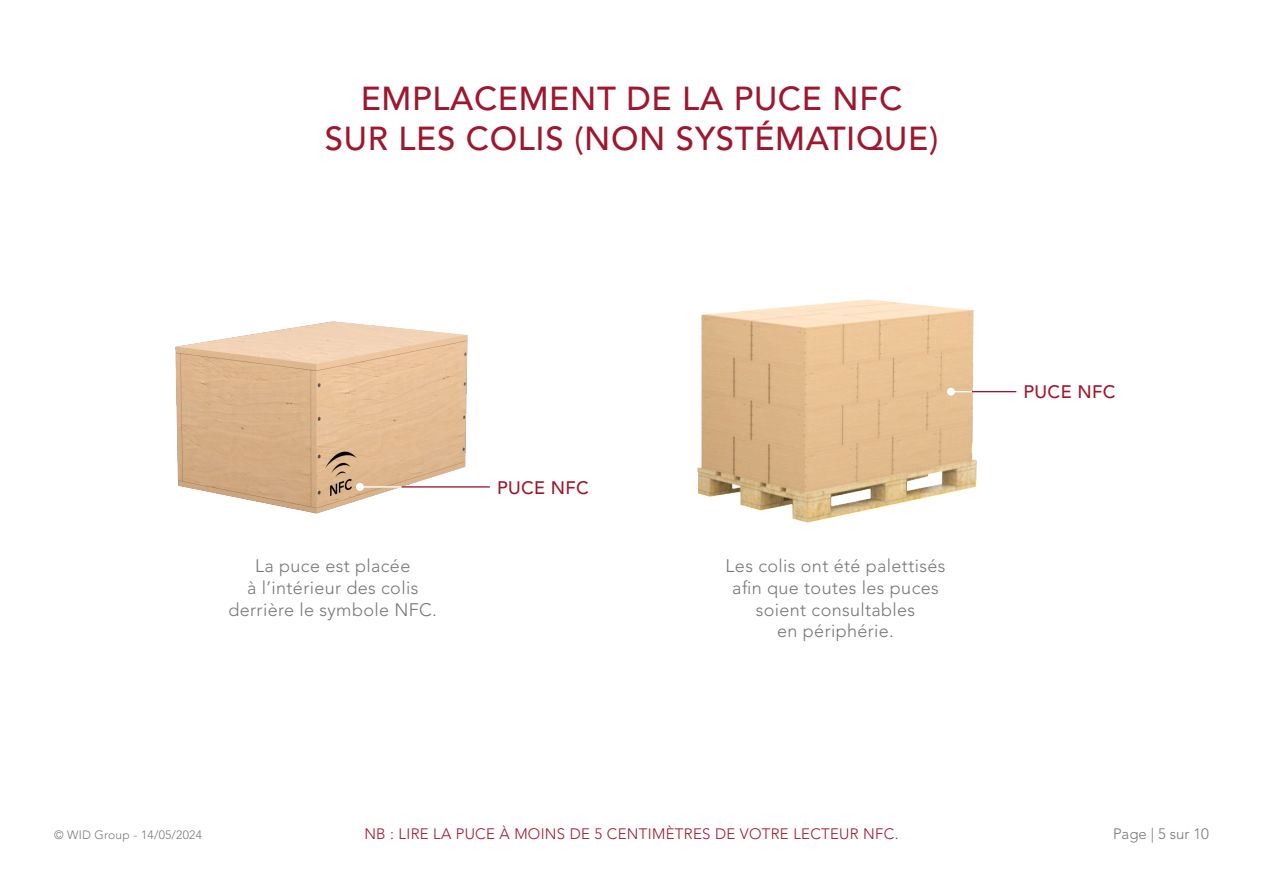
<style>
.page{position:relative;width:1263px;height:893px;background:#fff}
.page>*{position:absolute;margin:0;border:0;box-sizing:border-box;transform-origin:0 0}
.t1{font:500 33px/39.6px "Avenir LT Std";letter-spacing:.02em;color:#9f172e;text-align:center}
.t2{font:300 18px/21.6px "Avenir LT Std";letter-spacing:.02em;color:#77777a;text-align:center}
.t3{font:500 18px "Avenir LT Std";letter-spacing:.02em;color:#9f172e}
.t4{font:300 15px "Avenir LT Std";letter-spacing:.02em;color:#9f172e}
.t5{font:300 15px "Avenir LT Std";color:#79787b}
.t6{font:300 12px "Avenir LT Std";letter-spacing:.02em;color:#79787b}
</style>
<div class="page">
<img style="left:697px;top:299px;width:303px;height:224px">
<img style="left:175px;top:321px;width:293px;height:193px">
<hr style="left:972px;top:391px;width:44px;height:1px;background:#9f172e">
<div style="left:947px;top:388px;width:8px;height:8px;background:#fff;border-radius:50%"></div>
<svg style="left:955px;top:391px;width:17px;height:1px"></svg>
<hr style="left:401px;top:486px;width:89px;height:2px;background:#9f172e">
<div style="left:356px;top:483px;width:8px;height:8px;background:#fff;border-radius:50%"></div>
<hr style="left:360px;top:486px;width:42px;height:2px;background:#fff">
<p class="t1" style="left:325px;top:80px;width:615px">EMPLACEMENT DE LA PUCE NFC<br>SUR LES COLIS (NON SYSTÉMATIQUE)</p>
<p class="t3" style="left:497px;top:477px;width:93px">PUCE NFC</p>
<p class="t2" style="left:229px;top:555px;width:210px">La puce est placée<br>à l’intérieur des colis derrière le symbole NFC.</p>
<p class="t2" style="left:726px;top:555px;width:221px">Les colis ont été palettisés afin que toutes les puces soient consultables<br>en périphérie.</p>
<p class="t3" style="left:1023px;top:382px;width:93px">PUCE NFC</p>
<p class="t4" style="left:364px;top:825px;width:536px">NB : LIRE LA PUCE À MOINS DE 5 CENTIMÈTRES DE VOTRE LECTEUR NFC.</p>
<p class="t6" style="left:54px;top:828px;width:149px">© WID Group - 14/05/2024</p>
<p class="t5" style="left:1113px;top:825px;width:97px">Page | 5 sur 10</p>
</div>
